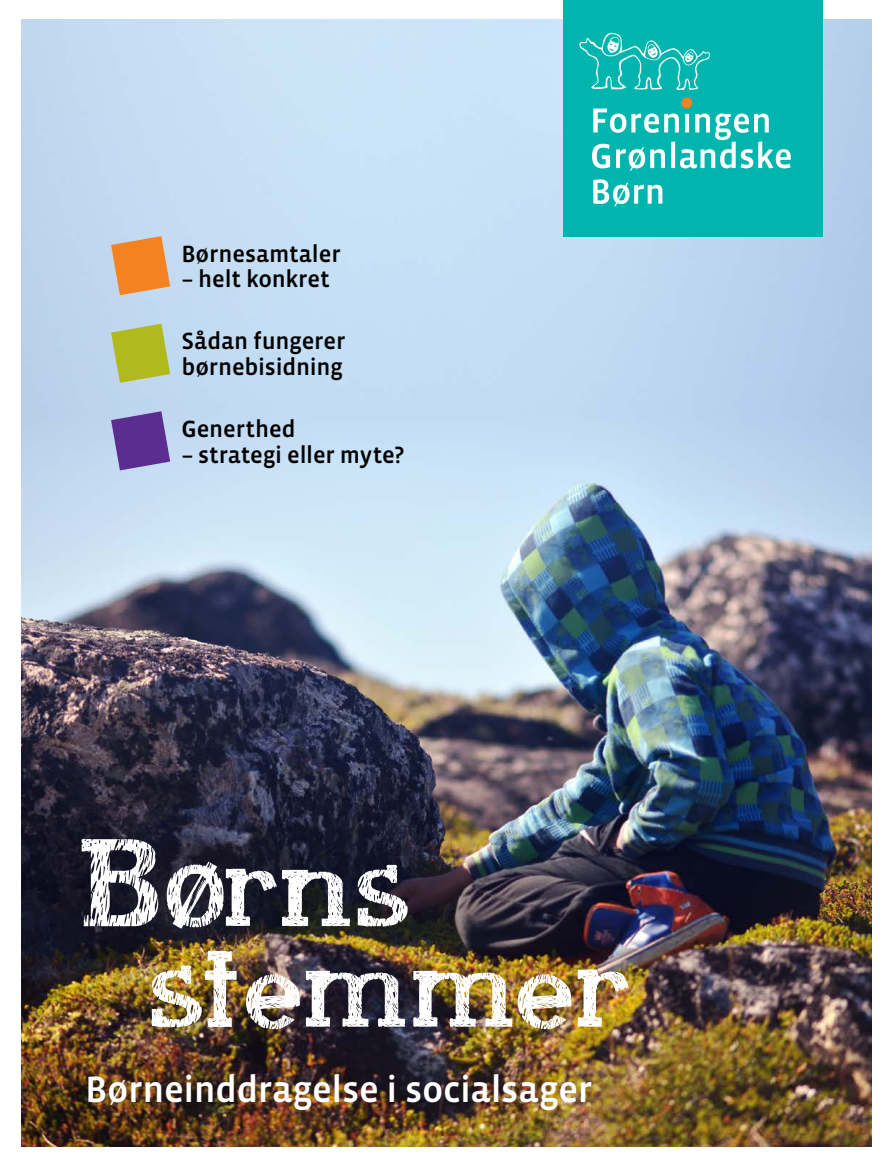
<style>
.page{position:relative;width:893px;height:1170px;background:#fff}
.page>*{position:absolute;margin:0;border:0;box-sizing:border-box;transform-origin:0 0}
.Forside_1{font:123px "Booklet Cordel";letter-spacing:.005em;color:#fff}
.Forside_1-2{font:37.5px "Vista Sans Med";letter-spacing:-.01em;color:#fff}
.Forside_2{font:24px/25.5px "Vista Sans Med";letter-spacing:-.005em;color:#000}
.s1{font-size:78.75px}
</style>
<div class="page">
<img style="left:21px;top:19px;width:851px;height:1127px">
<div style="left:563px;top:0;width:259px;height:236px;background:#00b5ad"></div>
<svg style="left:579px;top:33px;width:212px;height:173px"></svg>
<div style="left:681px;top:97px;width:11px;height:11px;background:#f58220;border-radius:50%"></div>
<svg style="left:111px;top:236px;width:59px;height:59px;background:#e89754"></svg>
<svg style="left:111px;top:324px;width:59px;height:59px;background:#b3c051"></svg>
<svg style="left:111px;top:411px;width:59px;height:59px;background:#7558a8"></svg>
<p class="Forside_2" style="left:181px;top:241px;width:161px">Børnesamtaler</p>
<p class="Forside_2" style="left:181px;top:267px;width:150px">– helt konkret</p>
<p class="Forside_2" style="left:181px;top:329px;width:166px">Sådan fungerer børnebisidning</p>
<p class="Forside_2" style="left:181px;top:416px;width:116px">Generthed</p>
<p class="Forside_2" style="left:181px;top:442px;width:224px">– strategi eller myte?</p>
<p class="Forside_1" style="left:80px;top:816px;width:332px">Bo<span class="s1">/</span>rns</p>
<p class="Forside_1" style="left:149px;top:917px;width:485px">stemmer</p>
<p class="Forside_1-2" style="left:85px;top:1069px;width:509px">Børneinddragelse i socialsager</p>
</div>
